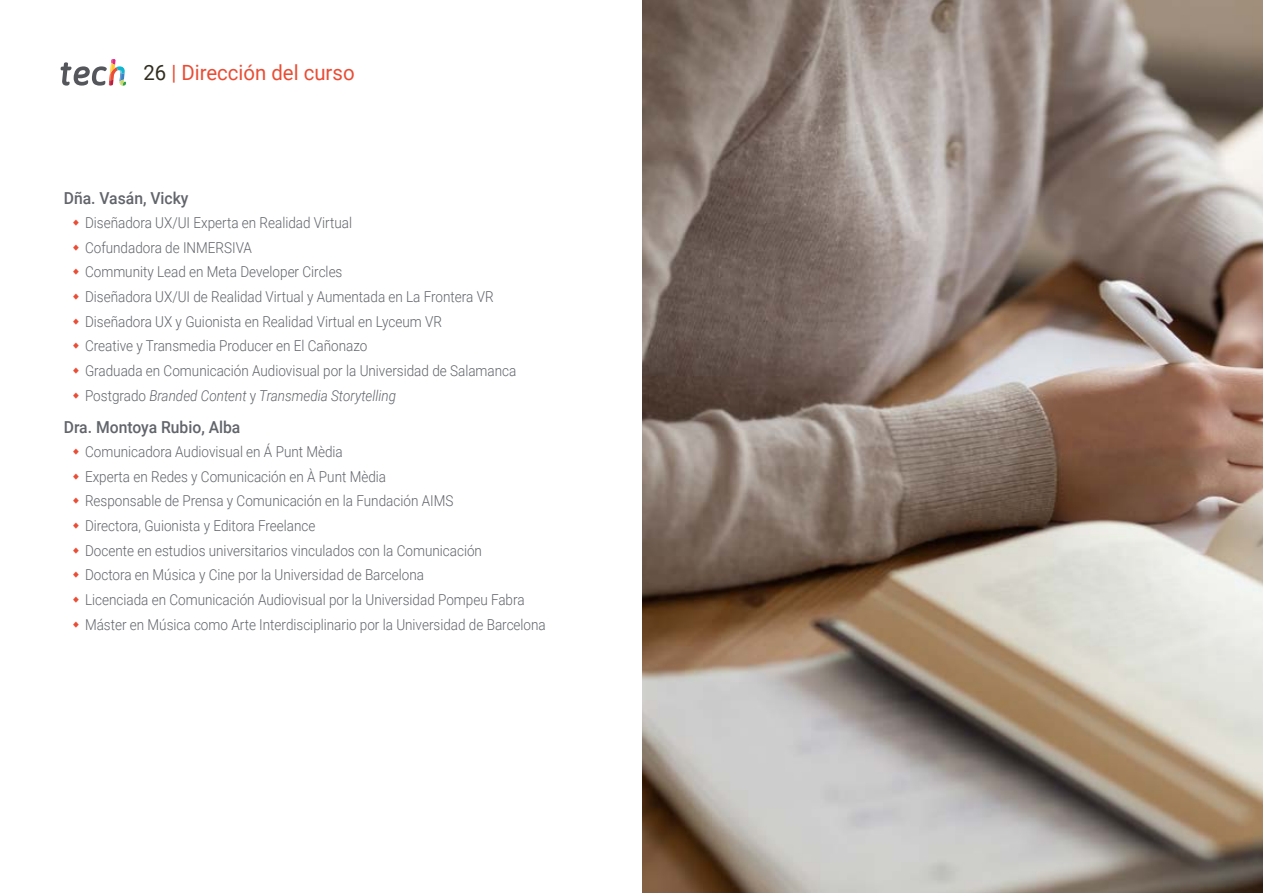
<style>
.page{position:relative;width:1263px;height:893px;background:#fff}
.page>*{position:absolute;margin:0;border:0;box-sizing:border-box;transform-origin:0 0}
.t1{font:21px "Roboto";color:#e94d35}
.t2{font:500 16.5px "Roboto";color:#61646a;scale:.95 1}
.t3{font:300 15px/24.6px "Roboto";color:#61646a;scale:.9 1}
.s1{color:#312e20}
.s2{font-style:italic}
</style>
<div class="page">
<img style="left:642px;top:0;width:621px;height:893px">
<svg style="left:61px;top:59px;width:65px;height:27px"></svg>
<h1 class="t1" style="left:144px;top:57px;width:213px"><span class="s1">26</span> | Dirección del curso</h1>
<p class="t2" style="left:64px;top:186px;width:133px">Dña. Vasán, Vicky</p>
<p class="t3" style="left:85px;top:210px;width:481px">Diseñadora UX/UI Experta en Realidad Virtual<br>Cofundadora de INMERSIVA<br>Community Lead en Meta Developer Circles<br>Diseñadora UX/UI de Realidad Virtual y Aumentada en La Frontera VR Diseñadora UX y Guionista en Realidad Virtual en Lyceum VR<br>Creative y Transmedia Producer en El Cañonazo<br>Graduada en Comunicación Audiovisual por la Universidad de Salamanca Postgrado <span class="s2">Branded Content</span> y <span class="s2">Transmedia Storytelling</span></p>
<p class="t2" style="left:64px;top:415px;width:187px">Dra. Montoya Rubio, Alba</p>
<p class="t3" style="left:85px;top:439px;width:513px">Comunicadora Audiovisual en Á Punt Mèdia<br>Experta en Redes y Comunicación en À Punt Mèdia<br>Responsable de Prensa y Comunicación en la Fundación AIMS<br>Directora, Guionista y Editora Freelance<br>Docente en estudios universitarios vinculados con la Comunicación<br>Doctora en Música y Cine por la Universidad de Barcelona<br>Licenciada en Comunicación Audiovisual por la Universidad Pompeu Fabra Máster en Música como Arte Interdisciplinario por la Universidad de Barcelona</p>
</div>
